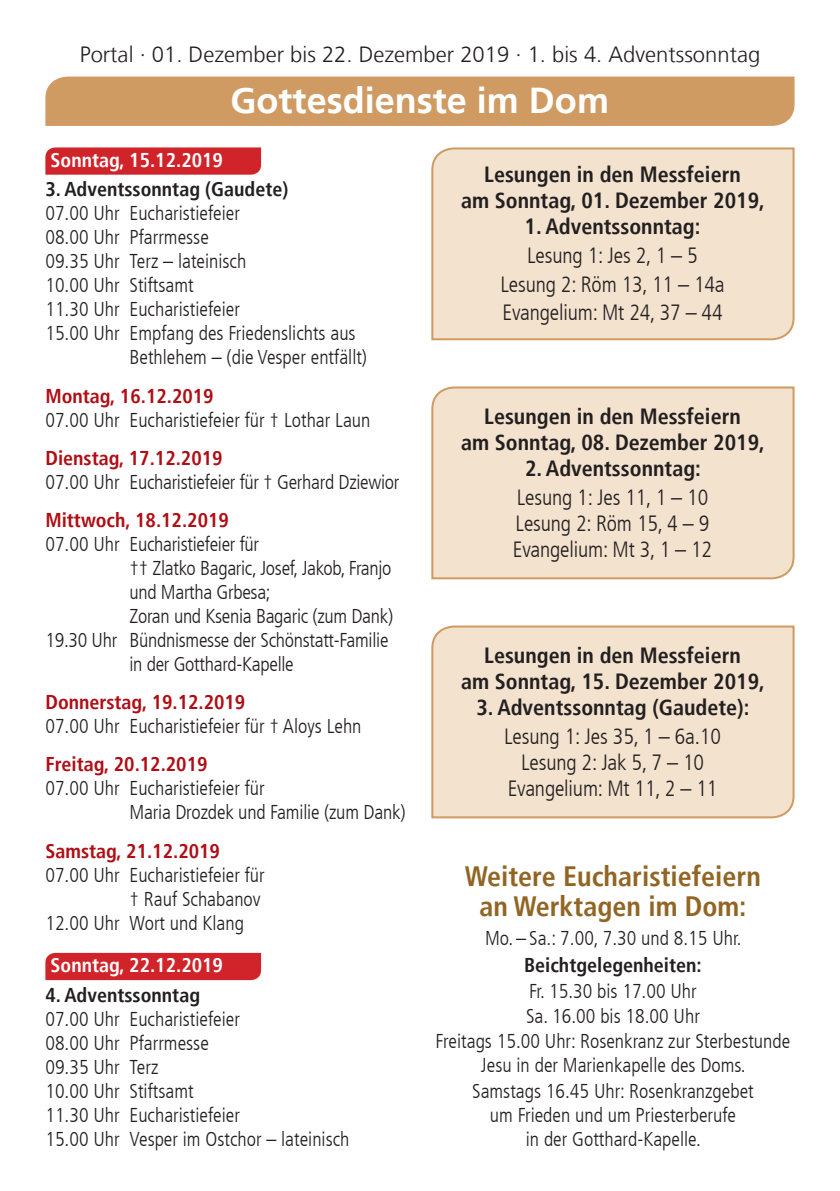
<style>
.page{position:relative;width:840px;height:1191px;background:#fff}
.page>*{position:absolute;margin:0;border:0;box-sizing:border-box;transform-origin:0 0}
.t1{font:700 36px "Frutiger LT";color:#fff}
.t2{font:700 condensed 28px/30px "Frutiger LT";color:#916625;text-align:center}
.t3{font:700 condensed 22px/26px "Frutiger LT";color:#231f20;text-align:center}
.t4{font:300 condensed 22px/26px "Frutiger LT";letter-spacing:-.005em;color:#231f20;text-align:center}
.t5{font:300 22px "Frutiger LT";color:#231f20}
.t6{font:300 condensed 20px/24px "Frutiger LT";color:#231f20}
.t7{font:700 condensed 20px "Frutiger LT";color:#b00d15}
.t8{font:700 condensed 20px "Frutiger LT";color:#231f20}
.t9{font:700 condensed 20px "Frutiger LT";color:#fff}
</style>
<div class="page">
<div style="left:45px;top:77px;width:749px;height:49px;background:#cf9b62"></div>
<div style="left:431px;top:147px;width:364px;height:194px;background:#f2e2ce"></div>
<svg style="left:45px;top:147px;width:216px;height:28px;background:#d22a31"></svg>
<div style="left:45px;top:953px;width:216px;height:27px;background:#d1232a"></div>
<div style="left:431px;top:386px;width:364px;height:194px;background:#f2e2ce"></div>
<div style="left:431px;top:625px;width:364px;height:194px;background:#f2e2ce"></div>
<p class="t5" style="left:80px;top:42px;width:681px">Portal · 01. Dezember bis 22. Dezember 2019 · 1. bis 4. Adventssonntag</p>
<h1 class="t1" style="left:230px;top:80px;width:380px">Gottesdienste im Dom</h1>
<p class="t9" style="left:51px;top:148px;width:174px">Sonntag, 15.12.2019</p>
<p class="t8" style="left:45px;top:178px;width:244px">3. Adventssonntag (Gaudete)</p>
<p class="t6" style="left:45px;top:202px;width:196px">07.00 Uhr Eucharistiefeier</p>
<p class="t6" style="left:45px;top:226px;width:165px">08.00 Uhr Pfarrmesse</p>
<p class="t6" style="left:45px;top:250px;width:202px">09.35 Uhr Terz – lateinisch</p>
<p class="t6" style="left:45px;top:274px;width:150px">10.00 Uhr Stiftsamt</p>
<p class="t6" style="left:45px;top:298px;width:196px">11.30 Uhr Eucharistiefeier</p>
<p class="t6" style="left:45px;top:322px;width:311px">15.00 Uhr Empfang des Friedenslichts aus</p>
<p class="t6" style="left:129px;top:346px;width:239px">Bethlehem – (die Vesper entfällt)</p>
<p class="t7" style="left:45px;top:384px;width:170px">Montag, 16.12.2019</p>
<p class="t6" style="left:45px;top:408px;width:326px">07.00 Uhr Eucharistiefeier für † Lothar Laun</p>
<p class="t7" style="left:45px;top:446px;width:178px">Dienstag, 17.12.2019</p>
<p class="t6" style="left:45px;top:470px;width:355px">07.00 Uhr Eucharistiefeier für † Gerhard Dziewior</p>
<p class="t7" style="left:45px;top:508px;width:185px">Mittwoch, 18.12.2019</p>
<p class="t6" style="left:45px;top:532px;width:215px">07.00 Uhr Eucharistiefeier für</p>
<p class="t6" style="left:129px;top:556px;width:263px">†† Zlatko Bagaric, Josef, Jakob, Franjo</p>
<p class="t6" style="left:129px;top:580px;width:143px">und Martha Grbesa;</p>
<p class="t6" style="left:129px;top:604px;width:265px">Zoran und Ksenia Bagaric (zum Dank)</p>
<p class="t6" style="left:45px;top:628px;width:344px">19.30 Uhr Bündnismesse der Schönstatt-Familie</p>
<p class="t6" style="left:129px;top:652px;width:166px">in der Gotthard-Kapelle</p>
<p class="t7" style="left:45px;top:690px;width:201px">Donnerstag, 19.12.2019</p>
<p class="t6" style="left:45px;top:714px;width:317px">07.00 Uhr Eucharistiefeier für † Aloys Lehn</p>
<p class="t7" style="left:45px;top:752px;width:163px">Freitag, 20.12.2019</p>
<p class="t6" style="left:129px;top:777px;width:277px;text-indent:-84px">07.00 Uhr Eucharistiefeier für<br>Maria Drozdek und Familie (zum Dank)</p>
<p class="t7" style="left:45px;top:839px;width:176px">Samstag, 21.12.2019</p>
<p class="t6" style="left:45px;top:863px;width:221px">07.00 Uhr Eucharistiefeier für</p>
<p class="t6" style="left:129px;top:887px;width:133px">† Rauf Schabanov</p>
<p class="t6" style="left:45px;top:911px;width:200px">12.00 Uhr Wort und Klang</p>
<p class="t9" style="left:51px;top:953px;width:174px">Sonntag, 22.12.2019</p>
<p class="t8" style="left:45px;top:983px;width:156px">4. Adventssonntag</p>
<p class="t6" style="left:45px;top:1007px;width:305px">07.00 Uhr Eucharistiefeier<br>08.00 Uhr Pfarrmesse<br>09.35 Uhr Terz<br>10.00 Uhr Stiftsamt<br>11.30 Uhr Eucharistiefeier<br>15.00 Uhr Vesper im Ostchor – lateinisch</p>
<p class="t3" style="left:461px;top:161px;width:305px">Lesungen in den Messfeiern<br>am Sonntag, 01. Dezember 2019,</p>
<p class="t3" style="left:524px;top:213px;width:177px">1. Adventssonntag:</p>
<p class="t4" style="left:500px;top:241px;width:225px;line-height:28.8px">Lesung 1: Jes 2, 1 – 5<br>Lesung 2: Röm 13, 11 – 14a<br>Evangelium: Mt 24, 37 – 44</p>
<p class="t3" style="left:461px;top:403px;width:305px">Lesungen in den Messfeiern<br>am Sonntag, 08. Dezember 2019,</p>
<p class="t3" style="left:524px;top:455px;width:177px">2. Adventssonntag:</p>
<p class="t4" style="left:512px;top:484px;width:201px;text-align:left">Lesung 1: Jes 11, 1 – 10<br>Lesung 2: Röm 15, 4 – 9<br>Evangelium: Mt 3, 1 – 12</p>
<p class="t3" style="left:461px;top:642px;width:305px">Lesungen in den Messfeiern<br>am Sonntag, 15. Dezember 2019,</p>
<p class="t3" style="left:476px;top:694px;width:274px">3. Adventssonntag (Gaudete):</p>
<p class="t4" style="left:504px;top:723px;width:218px">Lesung 1: Jes 35, 1 – 6a.10<br>Lesung 2: Jak 5, 7 – 10<br>Evangelium: Mt 11, 2 – 11</p>
<h2 class="t2" style="left:464px;top:861px;width:297px">Weitere Eucharistiefeiern an Werktagen im Dom:</h2>
<p class="t6" style="left:484px;top:926px;width:258px">Mo. – Sa.: 7.00, 7.30 und 8.15 Uhr.</p>
<p class="t8" style="left:524px;top:953px;width:179px">Beichtgelegenheiten:</p>
<p class="t6" style="left:435px;top:978px;width:356px;line-height:24.8px;text-align:center">Fr. 15.30 bis 17.00 Uhr<br>Sa. 16.00 bis 18.00 Uhr<br>Freitags 15.00 Uhr: Rosenkranz zur Sterbestunde<br>Jesu in der Marienkapelle des Doms.<br>Samstags 16.45 Uhr: Rosenkranzgebet<br>um Frieden und um Priesterberufe<br>in der Gotthard-Kapelle.</p>
</div>
